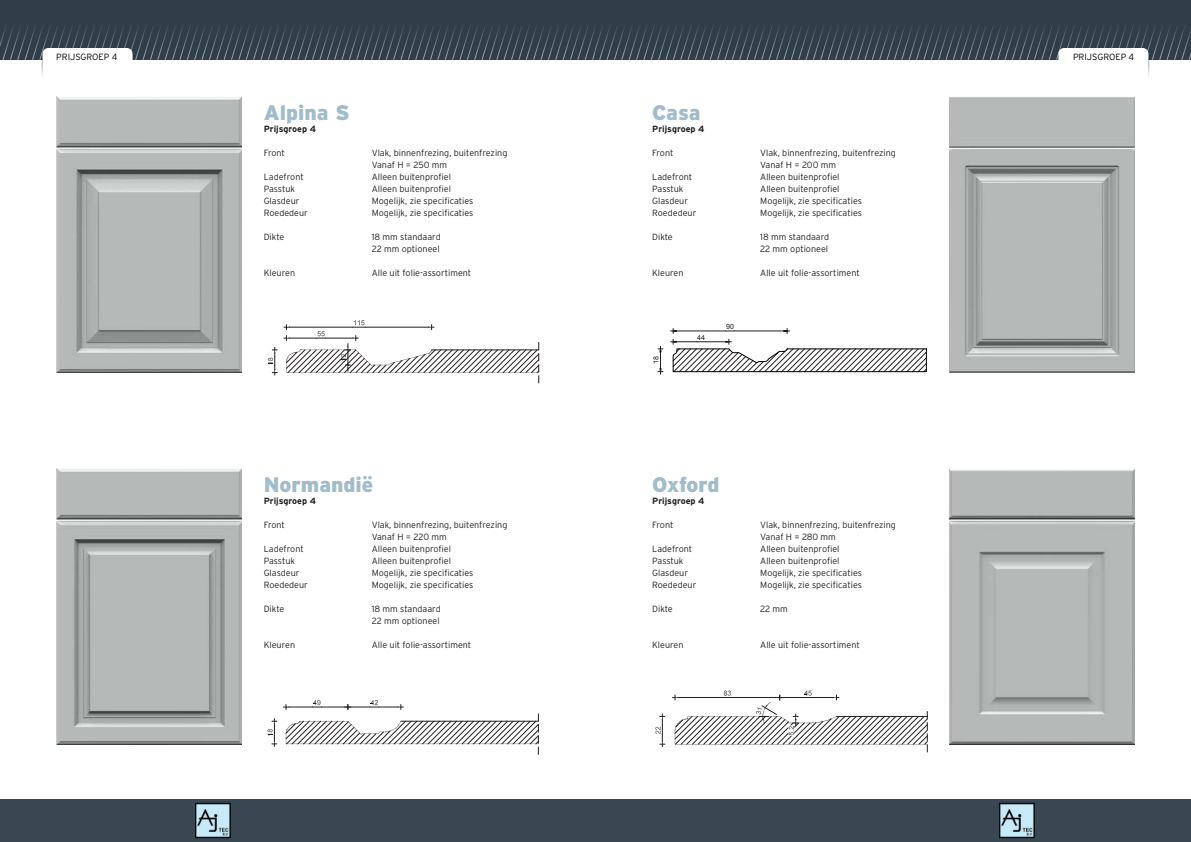
<style>
.page{position:relative;width:1191px;height:842px;background:#fff}
.page>*{position:absolute;margin:0;border:0;box-sizing:border-box;transform-origin:0 0}
.t1{font:900 21px "Interstate";color:#a1bdcb}
.t2{font:300 9px/12px "Interstate";color:#231f20}
.t3{font:700 9px "Interstate";color:#231f20}
.t4{font:300 9px "Interstate";color:#000}
.t5{font:7.1px "Arial";color:#231f20}
</style>
<div class="page">
<img style="left:56px;top:96px;width:185px;height:276px">
<img style="left:56px;top:468px;width:185px;height:276px">
<img style="left:949px;top:96px;width:185px;height:276px">
<img style="left:949px;top:468px;width:185px;height:276px">
<svg style="left:658px;top:346px;width:5px;height:28px"></svg>
<svg style="left:670px;top:339px;width:256px;height:33px"></svg>
<hr style="left:676px;top:331px;width:49px;height:1px;background:#231f20">
<hr style="left:734px;top:331px;width:50px;height:1px;background:#231f20">
<svg style="left:670px;top:328px;width:6px;height:5px"></svg>
<svg style="left:783px;top:328px;width:6px;height:5px"></svg>
<svg style="left:268px;top:347px;width:9px;height:28px"></svg>
<svg style="left:284px;top:320px;width:256px;height:64px"></svg>
<svg style="left:267px;top:719px;width:10px;height:27px"></svg>
<svg style="left:283px;top:700px;width:256px;height:55px"></svg>
<svg style="left:655px;top:714px;width:10px;height:33px"></svg>
<svg style="left:672px;top:690px;width:256px;height:63px"></svg>
<svg style="left:0;top:0;width:1191px;height:60px;background:#33424c"></svg>
<div style="left:51px;top:794px;width:65px;height:37px;background:linear-gradient(to right,#fff,#fff);border-radius:6px"></div>
<div style="left:43px;top:48px;width:90px;height:21px;background:#fff;border-radius:6px"></div>
<img style="left:41px;top:60px;width:2px;height:17px">
<div style="left:1058px;top:48px;width:90px;height:21px;background:#fff;border-radius:6px"></div>
<img style="left:1148px;top:60px;width:2px;height:17px">
<div style="left:0;top:800px;width:1191px;height:42px;background:#384751"></div>
<p class="t4" style="left:56px;top:52px;width:63px">PRIJSGROEP 4</p>
<p class="t4" style="left:1073px;top:52px;width:63px">PRIJSGROEP 4</p>
<h1 class="t1" style="left:264px;top:101px;width:87px">Alpina S</h1>
<h1 class="t1" style="left:652px;top:101px;width:50px">Casa</h1>
<p class="t3" style="left:264px;top:124px;width:54px">Prijsgroep 4</p>
<p class="t2" style="left:264px;top:147px;width:23px">Front</p>
<p class="t2" style="left:372px;top:147px;width:137px">Vlak, binnenfrezing, buitenfrezing<br>Vanaf H = 250 mm</p>
<p class="t2" style="left:264px;top:171px;width:42px">Ladefront</p>
<p class="t2" style="left:372px;top:171px;width:81px">Alleen buitenprofiel</p>
<p class="t2" style="left:264px;top:183px;width:33px">Passtuk</p>
<p class="t2" style="left:372px;top:183px;width:81px">Alleen buitenprofiel</p>
<p class="t2" style="left:264px;top:195px;width:37px">Glasdeur</p>
<p class="t2" style="left:372px;top:195px;width:103px">Mogelijk, zie specificaties</p>
<p class="t2" style="left:264px;top:207px;width:46px">Roededeur</p>
<p class="t2" style="left:372px;top:207px;width:103px">Mogelijk, zie specificaties</p>
<p class="t2" style="left:264px;top:231px;width:22px">Dikte</p>
<p class="t2" style="left:372px;top:231px;width:70px">18 mm standaard<br>22 mm optioneel</p>
<p class="t2" style="left:264px;top:267px;width:33px">Kleuren</p>
<p class="t2" style="left:372px;top:267px;width:101px">Alle uit folie-assortiment</p>
<p class="t3" style="left:652px;top:124px;width:54px">Prijsgroep 4</p>
<p class="t2" style="left:652px;top:147px;width:23px">Front</p>
<p class="t2" style="left:760px;top:147px;width:137px">Vlak, binnenfrezing, buitenfrezing<br>Vanaf H = 200 mm</p>
<p class="t2" style="left:652px;top:171px;width:42px">Ladefront</p>
<p class="t2" style="left:760px;top:171px;width:81px">Alleen buitenprofiel</p>
<p class="t2" style="left:652px;top:183px;width:33px">Passtuk</p>
<p class="t2" style="left:760px;top:183px;width:81px">Alleen buitenprofiel</p>
<p class="t2" style="left:652px;top:195px;width:37px">Glasdeur</p>
<p class="t2" style="left:760px;top:195px;width:103px">Mogelijk, zie specificaties</p>
<p class="t2" style="left:652px;top:207px;width:46px">Roededeur</p>
<p class="t2" style="left:760px;top:207px;width:103px">Mogelijk, zie specificaties</p>
<p class="t2" style="left:652px;top:231px;width:22px">Dikte</p>
<p class="t2" style="left:760px;top:231px;width:70px">18 mm standaard<br>22 mm optioneel</p>
<p class="t2" style="left:652px;top:267px;width:33px">Kleuren</p>
<p class="t2" style="left:760px;top:267px;width:101px">Alle uit folie-assortiment</p>
<p class="t5" style="left:651px;top:364px;width:9px;rotate:-90deg">18</p>
<p class="t5" style="left:697px;top:333px;width:9px">44</p>
<p class="t5" style="left:726px;top:322px;width:9px">90</p>
<h1 class="t1" style="left:264px;top:473px;width:111px">Normandië</h1>
<h1 class="t1" style="left:652px;top:473px;width:69px">Oxford</h1>
<p class="t3" style="left:264px;top:496px;width:54px">Prijsgroep 4</p>
<p class="t2" style="left:264px;top:519px;width:23px">Front</p>
<p class="t2" style="left:372px;top:519px;width:137px">Vlak, binnenfrezing, buitenfrezing<br>Vanaf H = 220 mm</p>
<p class="t2" style="left:264px;top:543px;width:42px">Ladefront</p>
<p class="t2" style="left:372px;top:543px;width:81px">Alleen buitenprofiel</p>
<p class="t2" style="left:264px;top:555px;width:33px">Passtuk</p>
<p class="t2" style="left:372px;top:555px;width:81px">Alleen buitenprofiel</p>
<p class="t2" style="left:264px;top:567px;width:37px">Glasdeur</p>
<p class="t2" style="left:372px;top:567px;width:103px">Mogelijk, zie specificaties</p>
<p class="t2" style="left:264px;top:579px;width:46px">Roededeur</p>
<p class="t2" style="left:372px;top:579px;width:103px">Mogelijk, zie specificaties</p>
<p class="t2" style="left:264px;top:603px;width:22px">Dikte</p>
<p class="t2" style="left:372px;top:603px;width:70px">18 mm standaard<br>22 mm optioneel</p>
<p class="t2" style="left:264px;top:639px;width:33px">Kleuren</p>
<p class="t2" style="left:372px;top:639px;width:101px">Alle uit folie-assortiment</p>
<p class="t3" style="left:652px;top:496px;width:54px">Prijsgroep 4</p>
<p class="t2" style="left:652px;top:519px;width:23px">Front</p>
<p class="t2" style="left:760px;top:519px;width:137px">Vlak, binnenfrezing, buitenfrezing<br>Vanaf H = 280 mm</p>
<p class="t2" style="left:652px;top:543px;width:42px">Ladefront</p>
<p class="t2" style="left:760px;top:543px;width:81px">Alleen buitenprofiel</p>
<p class="t2" style="left:652px;top:555px;width:33px">Passtuk</p>
<p class="t2" style="left:760px;top:555px;width:81px">Alleen buitenprofiel</p>
<p class="t2" style="left:652px;top:567px;width:37px">Glasdeur</p>
<p class="t2" style="left:760px;top:567px;width:103px">Mogelijk, zie specificaties</p>
<p class="t2" style="left:652px;top:579px;width:46px">Roededeur</p>
<p class="t2" style="left:760px;top:579px;width:103px">Mogelijk, zie specificaties</p>
<p class="t2" style="left:652px;top:603px;width:22px">Dikte</p>
<p class="t2" style="left:760px;top:603px;width:29px">22 mm</p>
<p class="t2" style="left:652px;top:639px;width:33px">Kleuren</p>
<p class="t2" style="left:760px;top:639px;width:101px">Alle uit folie-assortiment</p>
</div>
